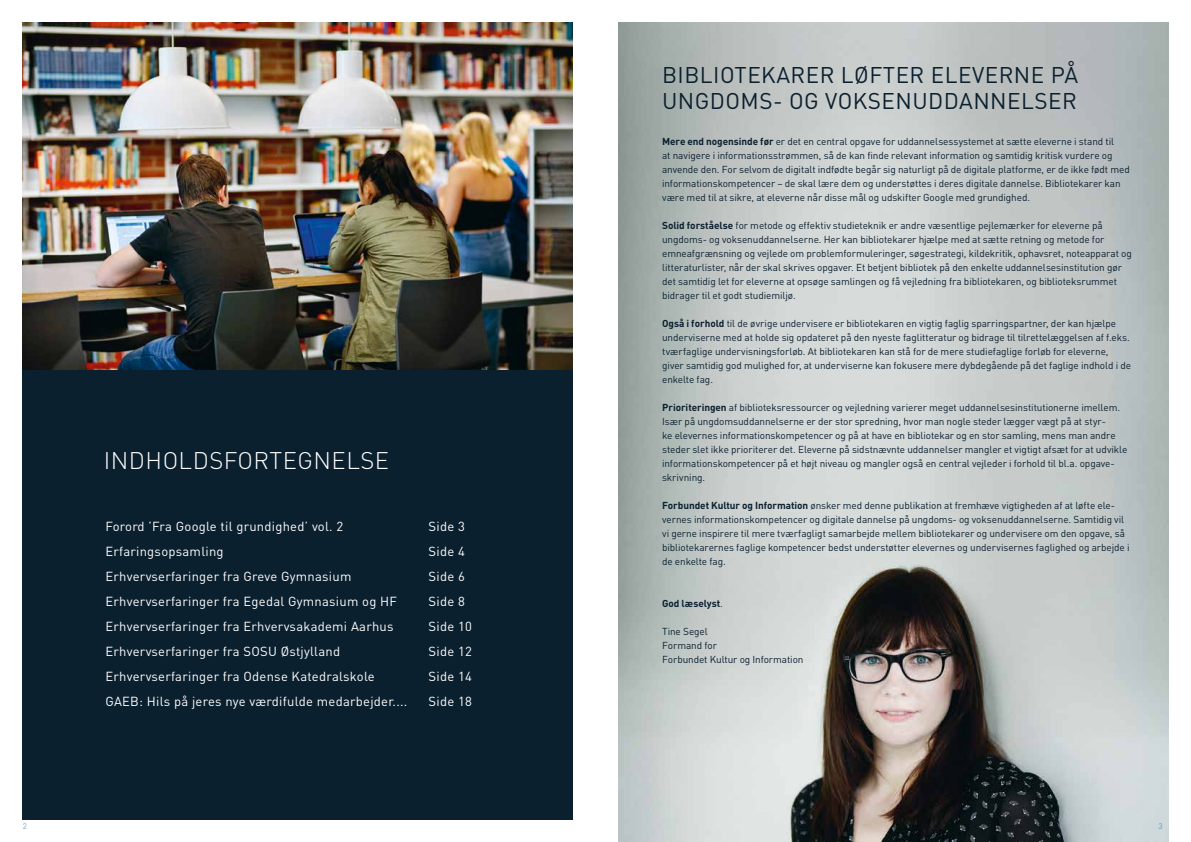
<style>
.page{position:relative;width:1191px;height:842px;background:#fff}
.page>*{position:absolute;margin:0;border:0;box-sizing:border-box;transform-origin:0 0}
.t1{font:300 23.8px "DIN";letter-spacing:.02em;color:#fff}
.t2{font:22.5px/26.5px "DIN";letter-spacing:.02em;color:#0b202f}
.t3{font:13px "DIN";letter-spacing:.02em;color:#fff}
.t4{font:10px/14px "DIN";letter-spacing:-.01em;color:#0b202f}
.t5{font:700 10px "DIN";color:#0b202f}
.t6{font:300 8px "DIN";color:#3d87b3}
.s1{font-weight:700}
.s2{font-weight:400}
</style>
<div class="page">
<img style="left:618px;top:23px;width:550px;height:819px">
<div style="left:23px;top:370px;width:550px;height:449px;background:#0b202f"></div>
<img style="left:23px;top:23px;width:550px;height:347px">
<h1 class="t1" style="left:104px;top:446px;width:287px">INDHOLDSFORTEGNELSE</h1>
<h3 class="t3" style="left:105px;top:518px;width:239px">Forord ’Fra Google til grundighed’ vol. 2</h3>
<h3 class="t3" style="left:428px;top:518px;width:38px">Side 3</h3>
<h3 class="t3" style="left:105px;top:543px;width:120px">Erfaringsopsamling</h3>
<h3 class="t3" style="left:428px;top:543px;width:38px">Side 4</h3>
<h3 class="t3" style="left:105px;top:568px;width:247px">Erhvervserfaringer fra Greve Gymnasium</h3>
<h3 class="t3" style="left:428px;top:568px;width:38px">Side 6</h3>
<h3 class="t3" style="left:105px;top:593px;width:293px">Erhvervserfaringer fra Egedal Gymnasium og HF</h3>
<h3 class="t3" style="left:428px;top:593px;width:38px">Side 8</h3>
<h3 class="t3" style="left:105px;top:618px;width:290px">Erhvervserfaringer fra Erhvervsakademi Aarhus</h3>
<h3 class="t3" style="left:428px;top:618px;width:45px">Side 10</h3>
<h3 class="t3" style="left:105px;top:643px;width:236px">Erhvervserfaringer fra SOSU Østjylland</h3>
<h3 class="t3" style="left:428px;top:643px;width:45px">Side 12</h3>
<h3 class="t3" style="left:105px;top:668px;width:271px">Erhvervserfaringer fra Odense Katedralskole</h3>
<h3 class="t3" style="left:428px;top:668px;width:45px">Side 14</h3>
<h3 class="t3" style="left:105px;top:693px;width:303px">GAEB: Hils på jeres nye værdifulde medarbejder....</h3>
<h3 class="t3" style="left:428px;top:693px;width:45px">Side 18</h3>
<h2 class="t2" style="left:662px;top:61px;width:417px">BIBLIOTEKARER LØFTER ELEVERNE PÅ<br>UNGDOMS- OG VOKSENUDDANNELSER</h2>
<p class="t4" style="left:662px;top:134px;width:469px"><span class="s1">Mere end nogensinde før</span> er det en central opgave for uddannelsessystemet at sætte eleverne i stand til<br>at navigere i informationsstrømmen, så de kan finde relevant information og samtidig kritisk vurdere og anvende den. For selvom de digitalt indfødte begår sig naturligt på de digitale platforme, er de ikke født med informationskompetencer – de skal lære dem og understøttes i deres digitale dannelse. Bibliotekarer kan være med til at sikre, at eleverne når disse mål og udskifter Google med grundighed.</p>
<p class="t4" style="left:662px;top:218px;width:471px"><span class="s1">Solid forståelse</span> for metode og effektiv studieteknik er andre væsentlige pejlemærker for eleverne på ungdoms- og voksenuddannelserne. Her kan bibliotekarer hjælpe med at sætte retning og metode for emneafgrænsning og vejlede om problemformuleringer, søgestrategi, kildekritik, ophavsret, noteapparat og litteraturlister, når der skal skrives opgaver. Et betjent bibliotek på den enkelte uddannelsesinstitution gør det samtidig let for eleverne at opsøge samlingen og få vejledning fra bibliotekaren, og biblioteksrummet bidrager til et godt studiemiljø.</p>
<p class="t4" style="left:662px;top:316px;width:470px"><span class="s1">Også i forhold</span> til de øvrige undervisere er bibliotekaren en vigtig faglig sparringspartner, der kan hjælpe underviserne med at holde sig opdateret på den nyeste faglitteratur og bidrage til tilrettelæggelsen af f.eks. tværfaglige undervisningsforløb. At bibliotekaren kan stå for de mere studiefaglige forløb for eleverne, giver samtidig god mulighed for, at underviserne kan fokusere mere dybdegående på det faglige indhold i de enkelte fag.</p>
<p class="t4" style="left:662px;top:400px;width:467px"><span class="s1">Prioriteringen</span> af biblioteksressourcer og vejledning varierer meget uddannelsesinstitutionerne imellem.<br>Især på ungdomsuddannelserne er der stor spredning, hvor man nogle steder lægger vægt på at styr-<br>ke elevernes informationskompetencer og på at have en bibliotekar og en stor samling, mens man andre steder slet ikke prioriterer det. Eleverne på sidstnævnte uddannelser mangler et vigtigt afsæt for at udvikle informationskompetencer på et højt niveau og mangler også en central vejleder i forhold til bl.a. opgave&shy;skrivning.</p>
<p class="t4" style="left:662px;top:498px;width:469px"><span class="s1">Forbundet Kultur og Information</span> ønsker med denne publikation at fremhæve vigtigheden af at løfte ele&shy;vernes informationskompetencer og digitale dannelse på ungdoms- og voksenuddannelserne. Samtidig vil vi gerne inspirere til mere tværfagligt samarbejde mellem bibliotekarer og undervisere om den opgave, så bibliotekarernes faglige kompetencer bedst understøtter elevernes og undervisernes faglighed og arbejde i de enkelte fag.</p>
<p class="t5" style="left:662px;top:597px;width:62px">God læselyst<span class="s2">.</span></p>
<p class="t4" style="left:662px;top:624px;width:143px">Tine Segel<br>Formand for<br>Forbundet Kultur og Information</p>
<p class="t6" style="left:23px;top:821px;width:6px">2</p>
<p class="t6" style="left:1158px;top:821px;width:6px">3</p>
</div>
